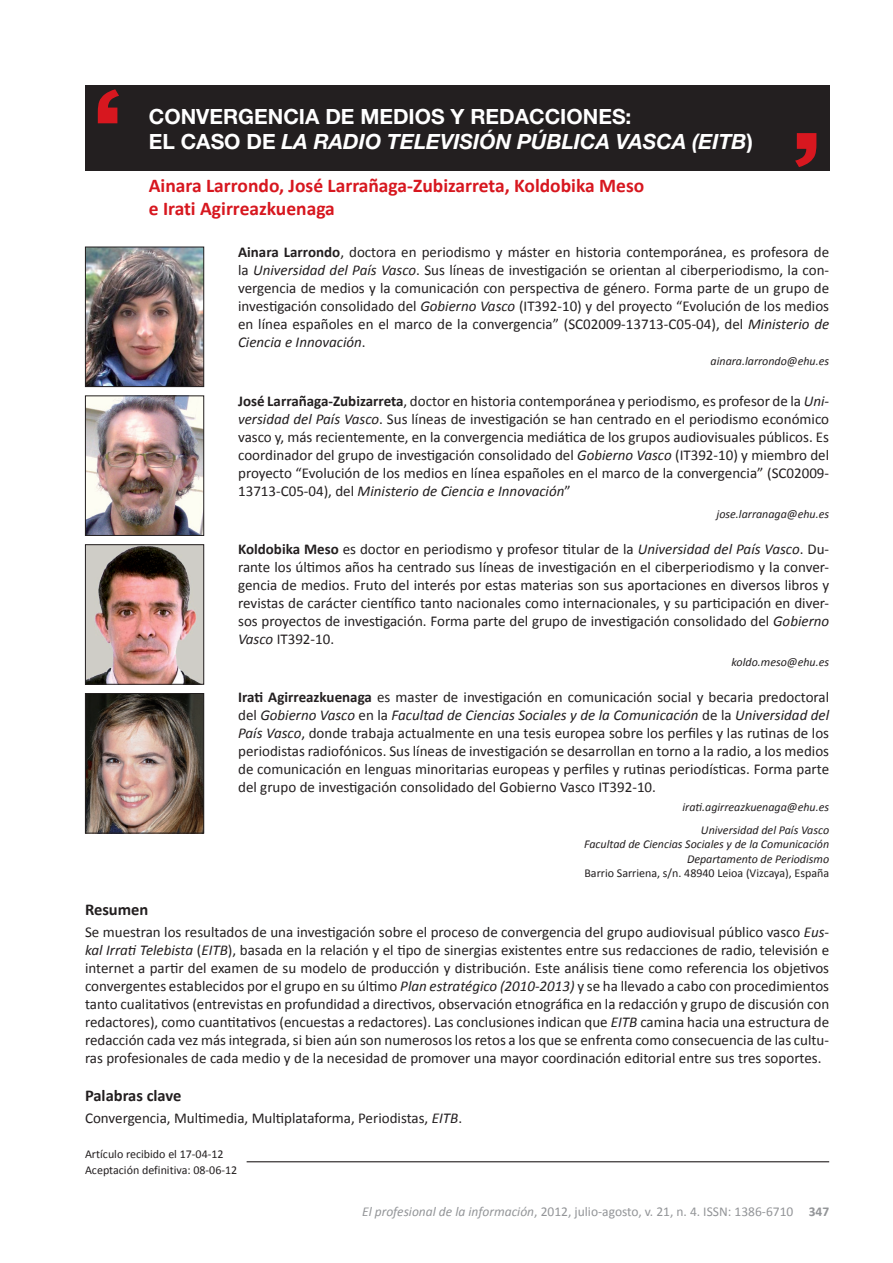
<style>
.page{position:relative;width:893px;height:1263px;background:#fff}
.page>*{position:absolute;margin:0;border:0;box-sizing:border-box;transform-origin:0 0}
.t1{font:700 21px "Helvetica Neue";color:#fff}
.t2{font:italic 700 21px "Helvetica Neue";color:#fff}
.t3{font:700 19.5px/23.4px "Calibri";color:#d7171f}
.t4{font:700 16.5px "Calibri";color:#231f20}
.t5{font:15px/18px "Calibri";color:#231f20;text-align:justify}
.t6{font:13.5px "Calibri";color:#939598}
.t7{font:italic 12px/23px "Calibri";color:#231f20;text-align:right}
.t8{font:12px/15.6px "Calibri";color:#231f20}
.s1{font-style:normal}
.s2{font-weight:700}
.s3{font-style:italic}
</style>
<div class="page">
<div style="left:85px;top:85px;width:744px;height:85px;background:#231f20"></div>
<svg style="left:795px;top:133px;width:21px;height:34px"></svg>
<svg style="left:98px;top:89px;width:21px;height:34px"></svg>
<img style="left:87px;top:249px;width:115px;height:136px">
<div style="left:85px;top:247px;width:119px;height:140px;border:1px solid #231f20"></div>
<img style="left:87px;top:397px;width:115px;height:137px">
<div style="left:85px;top:395px;width:119px;height:141px;border:1px solid #231f20"></div>
<img style="left:87px;top:546px;width:115px;height:137px">
<div style="left:85px;top:544px;width:119px;height:141px;border:1px solid #231f20"></div>
<img style="left:87px;top:695px;width:115px;height:136px">
<div style="left:85px;top:693px;width:119px;height:140px;border:1px solid #231f20"></div>
<hr style="left:247px;top:1161px;width:582px;height:1px;background:#231f20">
<h1 class="t1" style="left:149px;top:104px;width:63px">CO NVERGE</h1>
<h1 class="t1" style="left:268px;top:104px;width:29px">NCIA</h1>
<h1 class="t1" style="left:325px;top:104px;width:50px">DE MEDIOS</h1>
<h1 class="t1" style="left:451px;top:104px;width:35px">Y REDACCIO</h1>
<h1 class="t1" style="left:583px;top:104px;width:50px">NES:</h1>
<h1 class="t1" style="left:149px;top:129px;width:48px">EL CASO</h1>
<h1 class="t2" style="left:246px;top:129px;width:508px"><span class="s1">DE</span> LA RADIO TELEVISIÓN PÚBLICA VASCA (EITB<span class="s1">)</span></h1>
<h2 class="t3" style="left:149px;top:174px;width:497px">Ainara Larrondo, José Larrañaga-Zubizarreta, Koldobika Meso e Irati Agirreazkuenaga</h2>
<p class="t5" style="left:238px;top:243px;width:593px"><span class="s2">Ainara Larrondo</span>, doctora en periodismo y máster en historia contemporánea, es profesora de la <span class="s3">Universidad del País Vasco</span>. Sus líneas de investigación se orientan al ciberperiodismo, la con&shy;vergencia de medios y la comunicación con perspectiva de género. Forma parte de un grupo de investigación consolidado del <span class="s3">Gobierno Vasco</span> (IT392-10) y del proyecto “Evolución de los medios en línea españoles en el marco de la convergencia” (SC02009-13713-C05-04), del <span class="s3">Ministerio de Ciencia e Innovación</span>.</p>
<p class="t7" style="left:711px;top:349px;width:120px">ainara.larrondo@ehu.es</p>
<p class="t5" style="left:238px;top:392px;width:593px"><span class="s2">José Larrañaga-Zubizarreta</span>, doctor en historia contemporánea y periodismo, es profesor de la <span class="s3">Uni&shy;versidad del País Vasco</span>. Sus líneas de investigación se han centrado en el periodismo económico vasco y, más recientemente, en la convergencia mediática de los grupos audiovisuales públicos. Es coordinador del grupo de investigación consolidado del <span class="s3">Gobierno Vasco</span> (IT392-10) y miembro del proyecto “Evolución de los medios en línea españoles en el marco de la convergencia” (SC02009- 13713-C05-04), del <span class="s3">Ministerio de Ciencia e Innovación</span>”</p>
<p class="t7" style="left:716px;top:502px;width:114px">jose.larranaga@ehu.es</p>
<p class="t5" style="left:238px;top:540px;width:593px"><span class="s2">Koldobika Meso</span> es doctor en periodismo y profesor titular de la <span class="s3">Universidad del País Vasco</span>. Du&shy;rante los últimos años ha centrado sus líneas de investigación en el ciberperiodismo y la conver&shy;gencia de medios. Fruto del interés por estas materias son sus aportaciones en diversos libros y revistas de carácter científico tanto nacionales como internacionales, y su participación en diver&shy;sos proyectos de investigación. Forma parte del grupo de investigación consolidado del <span class="s3">Gobierno Vasco</span> IT392-10.</p>
<p class="t7" style="left:732px;top:650px;width:99px">koldo.meso@ehu.es</p>
<p class="t5" style="left:238px;top:688px;width:593px"><span class="s2">Irati Agirreazkuenaga</span> es master de investigación en comunicación social y becaria predoctoral del <span class="s3">Gobierno Vasco</span> en la <span class="s3">Facultad de Ciencias Sociales y de la Comunicación</span> de la <span class="s3">Universidad del País Vasco</span>, donde trabaja actualmente en una tesis europea sobre los perfiles y las rutinas de los periodistas radiofónicos. Sus líneas de investigación se desarrollan en torno a la radio, a los medios de comunicación en lenguas minoritarias europeas y perfiles y rutinas periodísticas. Forma parte del grupo de investigación consolidado del Gobierno Vasco IT392-10.</p>
<p class="t7" style="left:682px;top:795px;width:148px">irati.agirreazkuenaga@ehu.es<br>Universidad del País Vasco</p>
<p class="t7" style="left:584px;top:836px;width:247px;line-height:14.4px">Facultad de Ciencias Sociales y de la Comunicación<br>Departamento de Periodismo</p>
<p class="t8" style="left:584px;top:865px;width:246px">Barrio Sarriena, s/n. 48940 Leioa (Vizcaya), España</p>
<p class="t4" style="left:85px;top:899px;width:65px">Resumen</p>
<p class="t5" style="left:85px;top:923px;width:746px">Se muestran los resultados de una investigación sobre el proceso de convergencia del grupo audiovisual público vasco <span class="s3">Eus&shy;kal Irrati Telebista</span> (<span class="s3">EITB</span>), basada en la relación y el tipo de sinergias existentes entre sus redacciones de radio, televisión e internet a partir del examen de su modelo de producción y distribución. Este análisis tiene como referencia los objetivos convergentes establecidos por el grupo en su último <span class="s3">Plan estratégico (2010-2013)</span> y se ha llevado a cabo con procedimientos tanto cualitativos (entrevistas en profundidad a directivos, observación etnográfica en la redacción y grupo de discusión con redactores), como cuantitativos (encuestas a redactores). Las conclusiones indican que <span class="s3">EITB</span> camina hacia una estructura de redacción cada vez más integrada, si bien aún son numerosos los retos a los que se enfrenta como consecuencia de las cultu&shy;ras profesionales de cada medio y de la necesidad de promover una mayor coordinación editorial entre sus tres soportes.</p>
<p class="t4" style="left:85px;top:1085px;width:98px">Palabras clave</p>
<p class="t5" style="left:85px;top:1109px;width:379px">Convergencia, Multimedia, Multiplataforma, Periodistas, <span class="s3">EITB</span>.</p>
<p class="t8" style="left:85px;top:1146px;width:154px">Artículo recibido el 17-04-12<br>Aceptación definitiva: 08-06-12</p>
<p class="t6" style="left:362px;top:1203px;width:469px"><span class="s3">El profesional de la información</span>, 2012, julio-agosto, v. 21, n. 4. ISSN: 1386-6710 <span class="s2">347</span></p>
</div>
